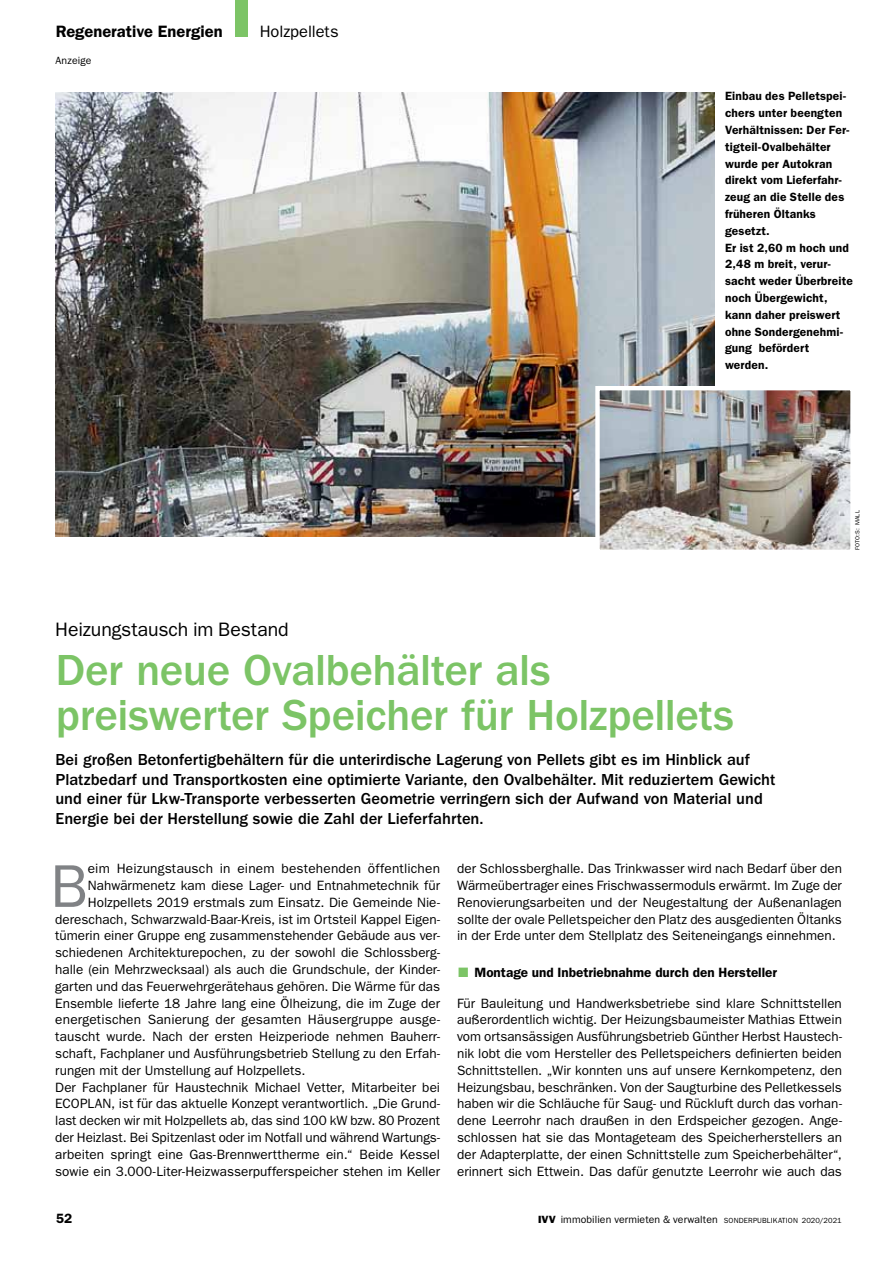
<style>
.page{position:relative;width:893px;height:1263px;background:#fff}
.page>*{position:absolute;margin:0;border:0;box-sizing:border-box;transform-origin:0 0}
.t1{font:60.45px "ITC Franklin Gothic Std";color:#808285}
.t2{font:500 45px/45px "ITC Franklin Gothic Std";letter-spacing:-.01em;color:#7cc466}
.t3{font:19.5px "ITC Franklin Gothic Std";letter-spacing:-.005em;color:#000}
.t4{font:500 16.5px/19.5px "ITC Franklin Gothic Std";color:#000}
.t5{font:600 16.5px "ITC Franklin Gothic Std";color:#000}
.t6{font:16.5px "ITC Franklin Gothic Std";color:#000}
.t7{font:13.5px/16.8px "ITC Franklin Gothic Std";color:#000;text-align:justify}
.t8{font:600 13.5px "ITC Franklin Gothic Std";color:#000}
.t9{font:600 12px/16.8px "ITC Franklin Gothic Std";letter-spacing:.015em;color:#000}
.t10{font:10.5px "ITC Franklin Gothic Std";letter-spacing:.01em;color:#000}
.t11{font:6px "ITC Franklin Gothic Std";color:#000}
.s1{color:#7cc466}
.s2{font-family:"ITC Franklin Gothic Std Hvy"}
.s3{font-size:7.5px}
</style>
<div class="page">
<img style="left:55px;top:92px;width:659px;height:445px">
<img style="left:600px;top:391px;width:250px;height:158px">
<div style="left:595px;top:386px;width:260px;height:168px;border:4px solid #fff"></div>
<p class="t5" style="left:56px;top:21px;width:168px">Regenerative Energien</p>
<p class="t6" style="left:260px;top:22px;width:80px">Holzpellets</p>
<p class="t10" style="left:55px;top:55px;width:38px">Anzeige</p>
<p class="t9" style="left:725px;top:88px;width:129px">Einbau des Pelletspei&shy;chers unter beengten<br>Verhältnissen: Der Fer&shy;tigteil-Ovalbehälter wurde per Autokran direkt vom Lieferfahr&shy;zeug an die Stelle des früheren Öltanks gesetzt.<br>Er ist 2,60 m hoch und<br>2,48 m breit, verur&shy;sacht weder Überbreite noch Übergewicht, kann daher preiswert ohne Sondergenehmi&shy;gung befördert werden.</p>
<p class="t11" style="left:854px;top:550px;width:41px;rotate:-90deg">FOTO:s: Mall</p>
<h3 class="t3" style="left:55px;top:618px;width:235px">Heizungstausch im Bestand</h3>
<h2 class="t2" style="left:56px;top:648px;width:680px">Der neue Ovalbehälter als preiswerter Speicher für Holzpellets</h2>
<p class="t4" style="left:55px;top:750px;width:721px">Bei großen Betonfertigbehältern für die unterirdische Lagerung von Pellets gibt es im Hinblick auf Platzbedarf und Transportkosten eine optimierte Variante, den Ovalbehälter. Mit reduziertem Gewicht und einer für Lkw-Transporte verbesserten Geometrie verringern sich der Aufwand von Material und Energie bei der Herstellung sowie die Zahl der Lieferfahrten.</p>
<h1 class="t1" style="left:50px;top:851px;width:31px">B</h1>
<p class="t7" style="left:88px;top:860px;width:354px">eim Heizungstausch in einem bestehenden öffentlichen</p>
<p class="t7" style="left:457px;top:860px;width:386px">der Schlossberghalle. Das Trinkwasser wird nach Bedarf über den Wärmeübertrager eines Frischwassermoduls erwärmt. I m Zuge der Renovierungsarbeiten und der Neugestaltung der Außenanlagen sollte der ovale Pelletspeicher den Platz des ausgedienten Öltanks in der Erde unter dem Stellplatz des Seiteneingangs einnehmen.</p>
<p class="t8" style="left:458px;top:965px;width:321px"><span class="s1">■</span> Montage und Inbetriebnahme durch den Hersteller</p>
<p class="t7" style="left:457px;top:995px;width:386px">Für Bauleitung und Handwerksbetriebe sind klare Schnittstellen außerordentlich wichtig. Der Heizungsbaumeister Mathias Ettwein vom ortsansässigen Ausführungsbetrieb Günther Herbst Haustech&shy;nik lobt die vom Hersteller des Pelletspeichers definierten beiden Schnittstellen. „Wir konnten uns auf unsere Kernkompetenz, den Heizungsbau, beschränken. Von der Saugturbine des Pelletkessels haben wir die Schläuche für Saug- und Rückluft durch das vorhan&shy;dene Leerrohr nach draußen in den Erdspeicher gezogen. Ange&shy;schlossen hat sie das Montageteam des Speicherherstellers an der Adapterplatte, der einen Schnittstelle zum Speicherbehälter“, erinnert sich Ettwein. Das dafür genutzte Leerrohr wie auch das</p>
<p class="t7" style="left:88px;top:877px;width:354px">Nahwärmenetz kam diese Lager- und Entnahmetechnik für</p>
<p class="t7" style="left:88px;top:894px;width:354px">Holzpellets 2019 erstmals zum Einsatz. Die Gemeinde Nie-</p>
<p class="t7" style="left:55px;top:911px;width:386px">dereschach, Schwarzwald-Baar-Kreis, ist im Ortsteil Kappel Eigen-</p>
<p class="t7" style="left:55px;top:927px;width:386px">tümerin einer Gruppe eng zusammenstehender Gebäude aus ver-</p>
<p class="t7" style="left:55px;top:944px;width:386px">schiedenen Architekturepochen, zu der sowohl die Schlossberg-</p>
<p class="t7" style="left:55px;top:961px;width:386px">halle (ein Mehrzwecksaal) als auch die Grundschule, der Kinder-</p>
<p class="t7" style="left:55px;top:978px;width:386px">garten und das Feuerwehrgerätehaus gehören. Die Wärme für das</p>
<p class="t7" style="left:55px;top:995px;width:386px">Ensemble lieferte 18 Jahre lang eine Ölheizung, die im Zuge der</p>
<p class="t7" style="left:55px;top:1011px;width:386px">energetischen Sanierung der gesamten Häusergruppe ausge-</p>
<p class="t7" style="left:55px;top:1028px;width:386px">tauscht wurde. Nach der ersten Heizperiode nehmen Bauherr-</p>
<p class="t7" style="left:55px;top:1045px;width:386px">schaft, Fachplaner und Ausführungsbetrieb Stellung zu den Erfah-</p>
<p class="t7" style="left:55px;top:1062px;width:252px">rungen mit der U mstellung auf Holzpellets.</p>
<p class="t7" style="left:55px;top:1079px;width:386px">Der Fachplaner für Haustechnik Michael Vetter, Mitarbeiter bei</p>
<p class="t7" style="left:55px;top:1095px;width:386px">ECOPLAN, ist für das aktuelle Konzept verantwortlich. „Die Grund-</p>
<p class="t7" style="left:55px;top:1112px;width:386px">last decken wir mit Holzpellets ab, das sind 100 kW bzw. 80 Prozent</p>
<p class="t7" style="left:55px;top:1129px;width:386px">der Heizlast. Bei Spitzenlast oder im Notfall und während Wartungs-</p>
<p class="t7" style="left:55px;top:1146px;width:386px">arbeiten springt eine Gas-Brennwerttherme ein.“ Beide Kessel</p>
<p class="t7" style="left:55px;top:1163px;width:386px">sowie ein 3.000-Liter-Heizwasserpufferspeicher stehen im Keller</p>
<p class="t8" style="left:56px;top:1211px;width:18px">52</p>
<p class="t10" style="left:538px;top:1213px;width:305px"><span class="s2">IVV</span> immobilien vermieten &amp; verwalten <span class="s3">sonderpublikation 2020/2021</span></p>
</div>
